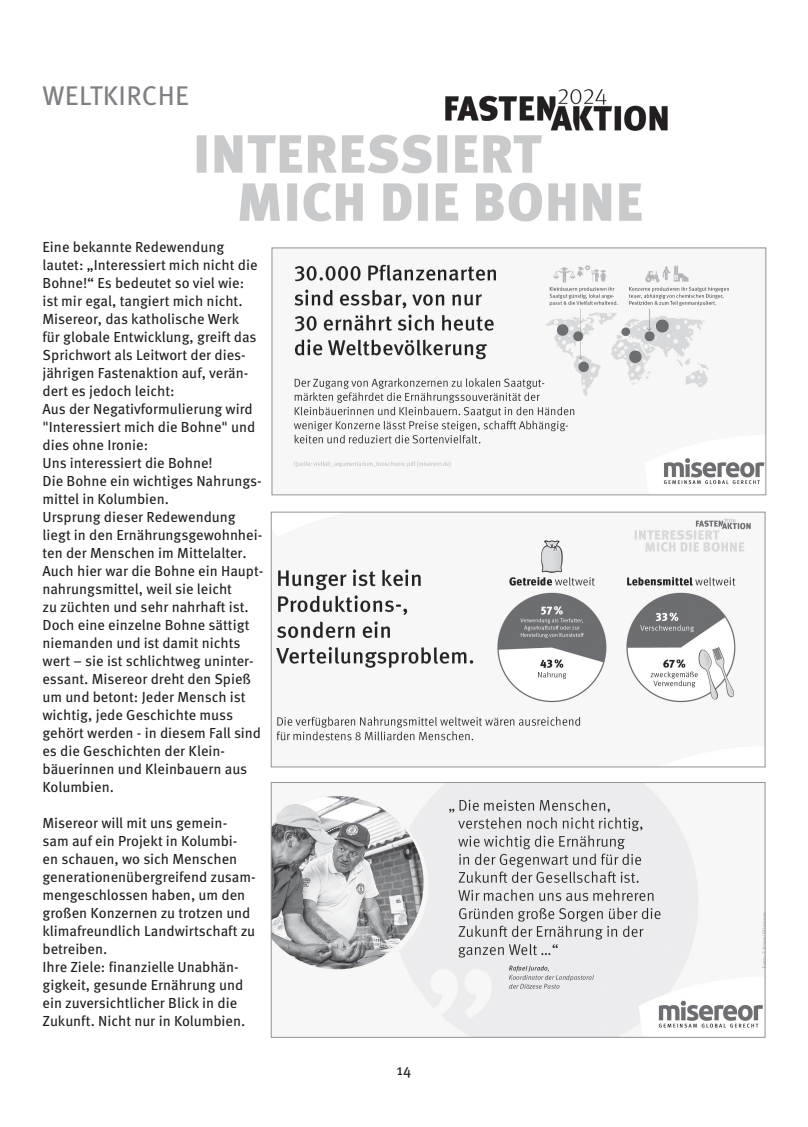
<style>
.page{position:relative;width:808px;height:1127px;background:#fff}
.page>*{position:absolute;margin:0;border:0;box-sizing:border-box;transform-origin:0 0}
.t1{font:27px "Meta Pro";letter-spacing:.01em;color:#7e8083}
.t2{font:15px "Meta Pro";color:#231f20}
.t3{font:14.55px/18px "Meta Pro";color:#231f20}
</style>
<div class="page">
<img style="left:196px;top:89px;width:472px;height:133px">
<img style="left:293px;top:264px;width:471px;height:221px">
<div style="left:272px;top:248px;width:494px;height:247px;border:1px solid #919396"></div>
<img style="left:276px;top:518px;width:475px;height:223px">
<div style="left:271px;top:512px;width:494px;height:255px;border:1px solid #919396"></div>
<img style="left:273px;top:784px;width:490px;height:252px">
<div style="left:271px;top:782px;width:494px;height:256px;border:1px solid #919396"></div>
<h1 class="t1" style="left:43px;top:75px;width:148px">Weltki rch e</h1>
<p class="t3" style="left:43px;top:237px;width:222px">Eine bekannte Redewendung lautet: „Interessiert mich nicht die<br>Bohne!“ Es bedeutet so viel wie: ist mir egal, tangiert mich nicht.<br>Misereor, das katholische Werk<br>für globale Entwicklung, greift das<br>Sprichwort als Leitwort der dies&shy;jährigen Fastenaktion auf, verän&shy;dert es jedoch leicht:<br>Aus der N egativformulierung wird "Interessiert mich die Bohne" und dies ohne Ironie:<br>U ns interessiert die Bohne!<br>Die Bohne ein wichtiges Nahrungs&shy;mittel in Kolumbien.<br>U rsprung dieser Redewendung liegt in den Ernährungsgewohnhei&shy;ten der Menschen im Mittelalter.<br>Auch hier war die Bohne ein Haupt&shy;nahrungsmittel, weil sie leicht<br>zu züchten und sehr nahrhaft ist.<br>Doch eine einzelne Bohne sättigt niemanden und ist damit nichts wert – sie ist schlichtweg uninter&shy;essant. Misereor dreht den Spieß um und betont: Jeder Mensch ist wichtig, jede Geschichte muss gehört werden - in diesem Fall sind es die Geschichten der Klein&shy;bäuerinnen und Kleinbauern aus<br>Kolumbien.</p>
<p class="t3" style="left:43px;top:813px;width:215px">Misereor will mit uns gemein&shy;sam auf ein Projekt in Kolumbi&shy;en schauen, wo sich Menschen generationenübergreifend zusam&shy;mengeschlossen haben, um den großen Konzernen zu trotzen und klimafreundlich Landwirtschaft zu betreiben.<br>Ihre Ziele: finanzielle Unabhän&shy;gigkeit, gesunde Ernährung und ein zuversichtlicher Blick in die<br>Zukunft. N icht nur in Kolumbien.</p>
<p class="t2" style="left:396px;top:1058px;width:16px">14</p>
</div>
